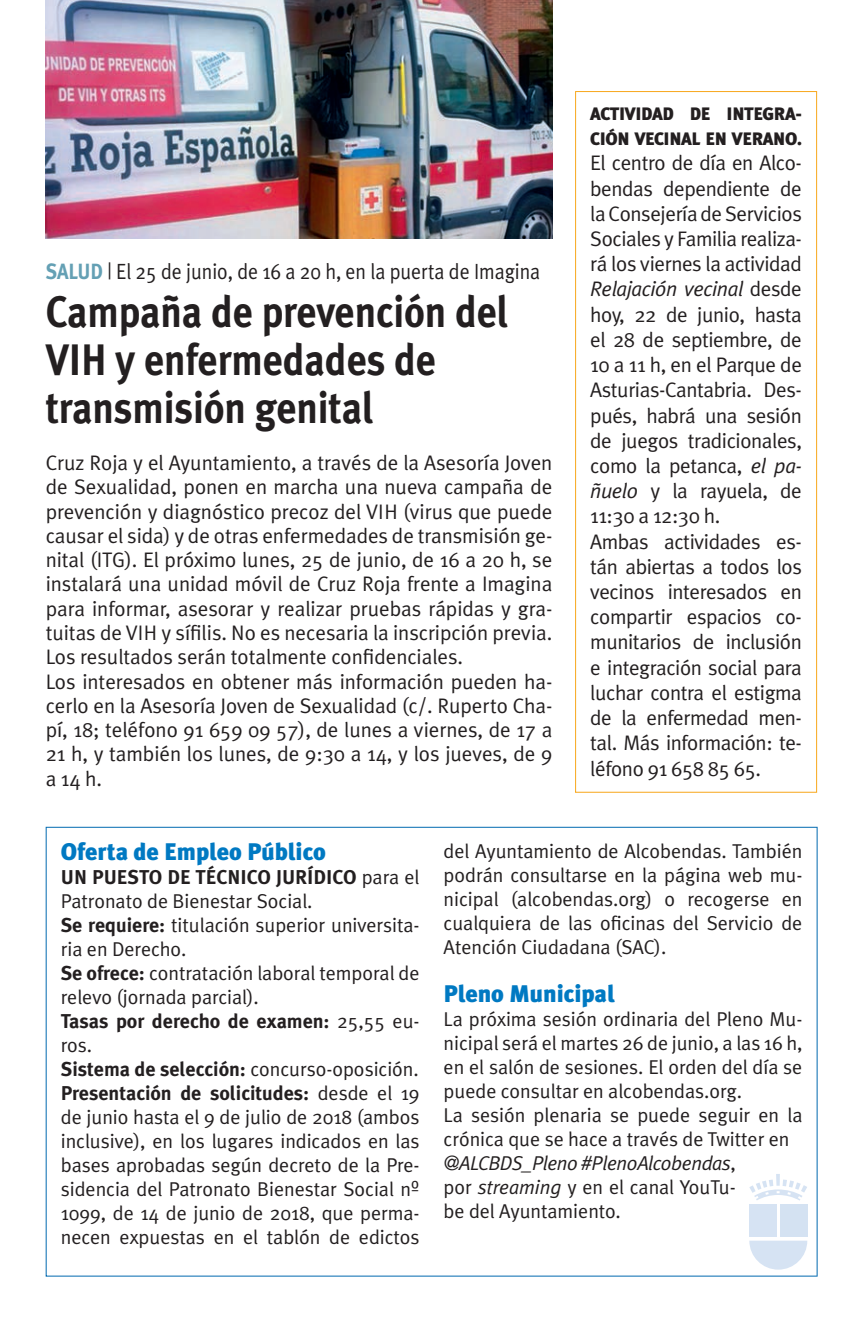
<style>
.page{position:relative;width:845px;height:1321px;background:#fff}
.page>*{position:absolute;margin:0;border:0;box-sizing:border-box;transform-origin:0 0}
.t1{font:700 44px/48px "Meta Plus";letter-spacing:-.005em;color:#231f20;scale:.9 1}
.t2{font:900 24px "Meta Plus";letter-spacing:-.005em;color:#0079c2}
.t3{font:22px "Meta Plus Normal";letter-spacing:-.005em;color:#231f20;scale:.9 1}
.t4{font:21px/25.2px "Meta Plus Normal";letter-spacing:-.005em;color:#231f20}
.t5{font:20px/24px "Meta Plus Normal";letter-spacing:-.005em;color:#231f20}
.t6{font:700 20px/24px "Meta Plus";letter-spacing:-.005em;color:#231f20}
.t7{font:900 18px/25.2px "Meta Plus";letter-spacing:-.02em;color:#231f20}
.s1{font-family:"Meta Plus";font-weight:700;color:#64a0b4}
.s2{font-style:italic}
.s3{font-family:"Meta Plus Normal";font-weight:400}
.s4{font-family:"Meta Plus";font-weight:700}
</style>
<div class="page">
<img style="left:46px;top:0;width:506px;height:238px">
<svg style="left:575px;top:91px;width:242px;height:701px"></svg>
<svg style="left:46px;top:826px;width:771px;height:450px"></svg>
<div style="left:749px;top:1204px;width:27px;height:32px;background:#d6e3f3"></div>
<svg style="left:749px;top:1173px;width:58px;height:27px"></svg>
<svg style="left:749px;top:1240px;width:58px;height:29px"></svg>
<div style="left:780px;top:1204px;width:27px;height:32px;background:#d4e2f2"></div>
<p class="t3" style="left:46px;top:259px;width:551px"><span class="s1">SALUD</span> | El 25 de junio, de 16 a 20 h, en la puerta de Imagina</p>
<h1 class="t1" style="left:46px;top:288px;width:516px">Campaña de prevención del<br>VIH y enfermedades de transmisión genital</h1>
<p class="t4" style="left:46px;top:450px;width:508px;line-height:24.2px">Cruz Roja y el Ayuntamiento, a través de la Asesoría Joven de Sexualidad, ponen en marcha una nueva campaña de prevención y diagnóstico precoz del VIH (virus que puede causar el sida) y de otras enfermedades de transmisión ge&shy;nital (ITG). El próximo lunes, 25 de junio, de 16 a 20 h, se instalará una unidad móvil de Cruz Roja frente a Imagina para informar, asesorar y realizar pruebas rápidas y gra&shy;tuitas de VIH y sífilis. No es necesaria la inscripción previa.<br>Los resultados serán totalmente confidenciales.<br>Los interesados en obtener más información pueden ha&shy;cerlo en la Asesoría Joven de Sexualidad (c/. Ruperto Cha&shy;pí, 18; teléfono 91 659 09 57), de lunes a viernes, de 17 a 21 h, y también los lunes, de 9:30 a 14, y los jueves, de 9 a 14 h.</p>
<p class="t7" style="left:590px;top:101px;width:213px">ACTIVIDAD DE INTEGRA-<br>CIÓN VECINAL EN VERANO.</p>
<p class="t4" style="left:590px;top:150px;width:213px">El centro de día en Alco&shy;bendas dependiente de la Consejería de Servicios<br>Sociales y Familia realiza&shy;rá los viernes la actividad<br><span class="s2">Relajación vecinal</span> desde hoy, 22 de junio, hasta el 28 de septiembre, de<br>10 a 11 h, en el Parque de<br>Asturias-Cantabria. Des&shy;pués, habrá una sesión de juegos tradicionales, como la petanca, <span class="s2">el pa&shy;ñuelo</span> y la rayuela, de<br>11:30 a 12:30 h.<br>Ambas actividades es&shy;tán abiertas a todos los vecinos interesados en compartir espacios co&shy;munitarios de inclusión e integración social para luchar contra el estigma de la enfermedad men&shy;tal. Más información: te&shy;léfono 91 658 85 65.</p>
<p class="t2" style="left:61px;top:837px;width:266px">Oferta de Empleo Público</p>
<p class="t6" style="left:61px;top:865px;width:360px">UN PUESTO DE TÉCNICO JURÍDICO <span class="s3">para el</span></p>
<p class="t5" style="left:61px;top:889px;width:360px">Patronato de Bienestar Social.<br><span class="s4">Se requiere:</span> titulación superior universita&shy;ria en Derecho.<br><span class="s4">Se ofrece:</span> contratación laboral temporal de relevo (jornada parcial).</p>
<p class="t6" style="left:61px;top:1009px;width:360px">Tasas por derecho de examen: <span class="s3">25,55 eu-</span></p>
<p class="t5" style="left:61px;top:1033px;width:33px">ros.</p>
<p class="t6" style="left:61px;top:1057px;width:360px">Sistema de selección: <span class="s3">concurso-oposición.<br></span>Presentación de solicitudes: <span class="s3">desde el 19</span></p>
<p class="t5" style="left:61px;top:1105px;width:360px;text-align:justify">de junio hasta el 9 de julio de 2018 (ambos inclusive), en los lugares indicados en las bases aprobadas según decreto de la Pre&shy;sidencia del Patronato Bienestar Social nº 1099, de 14 de junio de 2018, que perma&shy;necen expuestas en el tablón de edictos</p>
<p class="t5" style="left:443px;top:838px;width:360px;text-align:justify">del Ayuntamiento de Alcobendas. También podrán consultarse en la página web mu&shy;nicipal (alcobendas.org) o recogerse en cualquiera de las oficinas del Servicio de Atención Ciudadana (SAC).</p>
<p class="t2" style="left:443px;top:979px;width:173px">Pleno Municipal</p>
<p class="t5" style="left:443px;top:1006px;width:360px">La próxima sesión ordinaria del Pleno Mu&shy;nicipal será el martes 26 de junio, a las 16 h, en el salón de sesiones. El orden del día se puede consultar en alcobendas.org.<br>La sesión plenaria se puede seguir en la crónica que se hace a través de Twitter en <span class="s2">@ALCBDS_Pleno #PlenoAlcobendas</span>,<br>por <span class="s2">streaming</span> y en el canal YouTu-<br>be del Ayuntamiento.</p>
</div>
